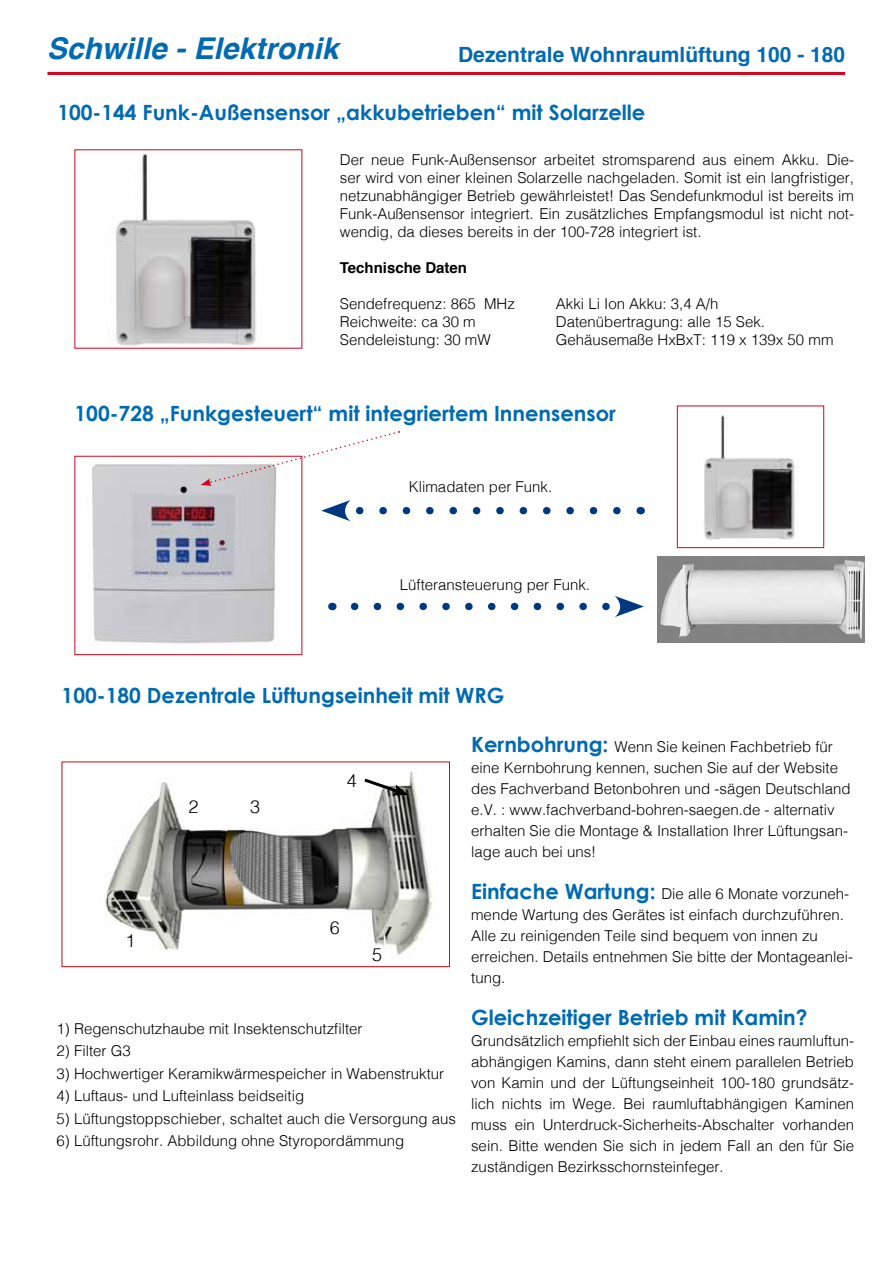
<style>
.page{position:relative;width:893px;height:1263px;background:#fff}
.page>*{position:absolute;margin:0;border:0;box-sizing:border-box;transform-origin:0 0}
.t1{font:italic 700 30px "Helvetica";color:#006ab3}
.t2{font:700 21px "Century Gothic";color:#006ab3}
.t3{font:700 21px "Helvetica";color:#006ab3}
.t4{font:300 18px "Helvetica";color:#000}
.t5{font:300 15px/21px "Helvetica";color:#000}
.t6{font:700 15px "Helvetica";color:#000}
.s1{font-family:"Century Gothic";font-weight:700;font-size:21px;color:#006ab3}
</style>
<div class="page">
<hr style="left:47px;top:72px;width:798px;height:3px;background:#cd071e">
<img style="left:91px;top:464px;width:186px;height:180px">
<div style="left:74px;top:456px;width:228px;height:199px;border:1px solid #cd071e"></div>
<img style="left:116px;top:153px;width:140px;height:193px">
<img style="left:105px;top:771px;width:327px;height:184px">
<div style="left:62px;top:761px;width:388px;height:206px;border:1px solid #cd071e"></div>
<img style="left:657px;top:557px;width:207px;height:86px">
<svg style="left:355px;top:596px;width:289px;height:21px"></svg>
<svg style="left:361px;top:776px;width:48px;height:19px"></svg>
<svg style="left:321px;top:500px;width:296px;height:21px"></svg>
<img style="left:704px;top:415px;width:91px;height:125px">
<div style="left:677px;top:406px;width:147px;height:142px;border:1px solid #cd071e"></div>
<svg style="left:201px;top:431px;width:198px;height:55px"></svg>
<h1 class="t1" style="left:47px;top:23px;width:293px">Schwille - Elektronik</h1>
<h2 class="t3" style="left:458px;top:37px;width:389px">Dezentrale Wohnraumlüftung 100 - 180</h2>
<h2 class="t2" style="left:57px;top:99px;width:589px">100-144 Funk-Außensensor „akkubetrieben“ mit Solarzelle</h2>
<p class="t5" style="left:340px;top:150px;width:516px;line-height:18px;text-align:justify">Der neue Funk-Außensensor arbeitet stromsparend aus einem Akku. Die&shy;ser wird von einer kleinen Solarzelle nachgeladen. Somit ist ein langfristiger, netzunabhängiger Betrieb gewährleistet! Das Sendefunkmodul ist bereits im Funk-Außensensor integriert. Ein zusätzliches Empfangsmodul ist nicht not&shy;wendig, da dieses bereits in der 100-728 integriert ist.</p>
<p class="t6" style="left:340px;top:256px;width:129px">Technische Daten</p>
<p class="t5" style="left:340px;top:292px;width:177px">Sendefrequenz: 865 MHz</p>
<p class="t5" style="left:556px;top:292px;width:164px">Akki Li Ion Akku: 3,4 A/h</p>
<p class="t5" style="left:340px;top:310px;width:137px">Reichweite: ca 30 m</p>
<p class="t5" style="left:556px;top:310px;width:211px">Datenübertragung: alle 15 Sek.</p>
<p class="t5" style="left:340px;top:328px;width:152px">Sendeleistung: 30 mW</p>
<p class="t5" style="left:556px;top:328px;width:279px">Gehäusemaße HxBxT: 119 x 139x 50 mm</p>
<h2 class="t2" style="left:74px;top:400px;width:543px">100-728 „Funkgesteuert“ mit integriertem Innensensor</h2>
<p class="t5" style="left:409px;top:475px;width:145px">Klimadaten per Funk.</p>
<p class="t5" style="left:400px;top:573px;width:192px">Lüfteransteuerung per Funk.</p>
<h2 class="t2" style="left:62px;top:682px;width:444px">100-180 Dezentrale Lüftungseinheit mit WRG</h2>
<p class="t4" style="left:126px;top:925px;width:12px">1</p>
<p class="t4" style="left:188px;top:792px;width:12px">2</p>
<p class="t4" style="left:250px;top:792px;width:12px">3</p>
<p class="t4" style="left:347px;top:765px;width:12px">4</p>
<p class="t4" style="left:330px;top:912px;width:12px">6</p>
<p class="t4" style="left:372px;top:939px;width:12px">5</p>
<p class="t5" style="left:57px;top:1017px;width:307px">1) Regenschutzhaube mit Insektenschutzfilter</p>
<p class="t5" style="left:57px;top:1039px;width:76px">2) Filter G3</p>
<p class="t5" style="left:57px;top:1062px;width:389px">3) Hochwertiger Keramikwärmespeicher in Wabenstruktur</p>
<p class="t5" style="left:57px;top:1084px;width:249px">4) Luftaus- und Lufteinlass beidseitig</p>
<p class="t5" style="left:57px;top:1107px;width:401px">5) Lüftungstoppschieber, schaltet auch die Versorgung aus</p>
<p class="t5" style="left:57px;top:1129px;width:349px">6) Lüftungsrohr. Abbildung ohne Styropordämmung</p>
<p class="t5" style="left:471px;top:735px;width:381px"><span class="s1">Kernbohrung:</span> Wenn Sie keinen Fachbetrieb für eine Kernbohrung kennen, suchen Sie auf der Website des Fachverband Betonbohren und -sägen Deutschland e.V. : www.fachverband-bohren-saegen.de - alternativ erhalten Sie die Montage &amp; Installation Ihrer Lüftungsan&shy;lage auch bei uns!</p>
<p class="t5" style="left:471px;top:882px;width:383px"><span class="s1">Einfache Wartung:</span> Die alle 6 Monate vorzuneh&shy;mende Wartung des Gerätes ist einfach durchzuführen.<br>Alle zu reinigenden Teile sind bequem von innen zu erreichen. Details entnehmen Sie bitte der Montageanlei&shy;tung.</p>
<h2 class="t2" style="left:471px;top:1004px;width:338px">Gleichzeitiger Betrieb mit Kamin?</h2>
<p class="t5" style="left:471px;top:1029px;width:384px;text-align:justify">Grundsätzlich empfiehlt sich der Einbau eines raumluftun&shy;abhängigen Kamins, dann steht einem parallelen Betrieb von Kamin und der Lüftungseinheit 100-180 grundsätz&shy;lich nichts im Wege. Bei raumluftabhängigen Kaminen muss ein Unterdruck-Sicherheits-Abschalter vorhanden sein. Bitte wenden Sie sich in jedem Fall an den für Sie zuständigen Bezirksschornsteinfeger.</p>
</div>
